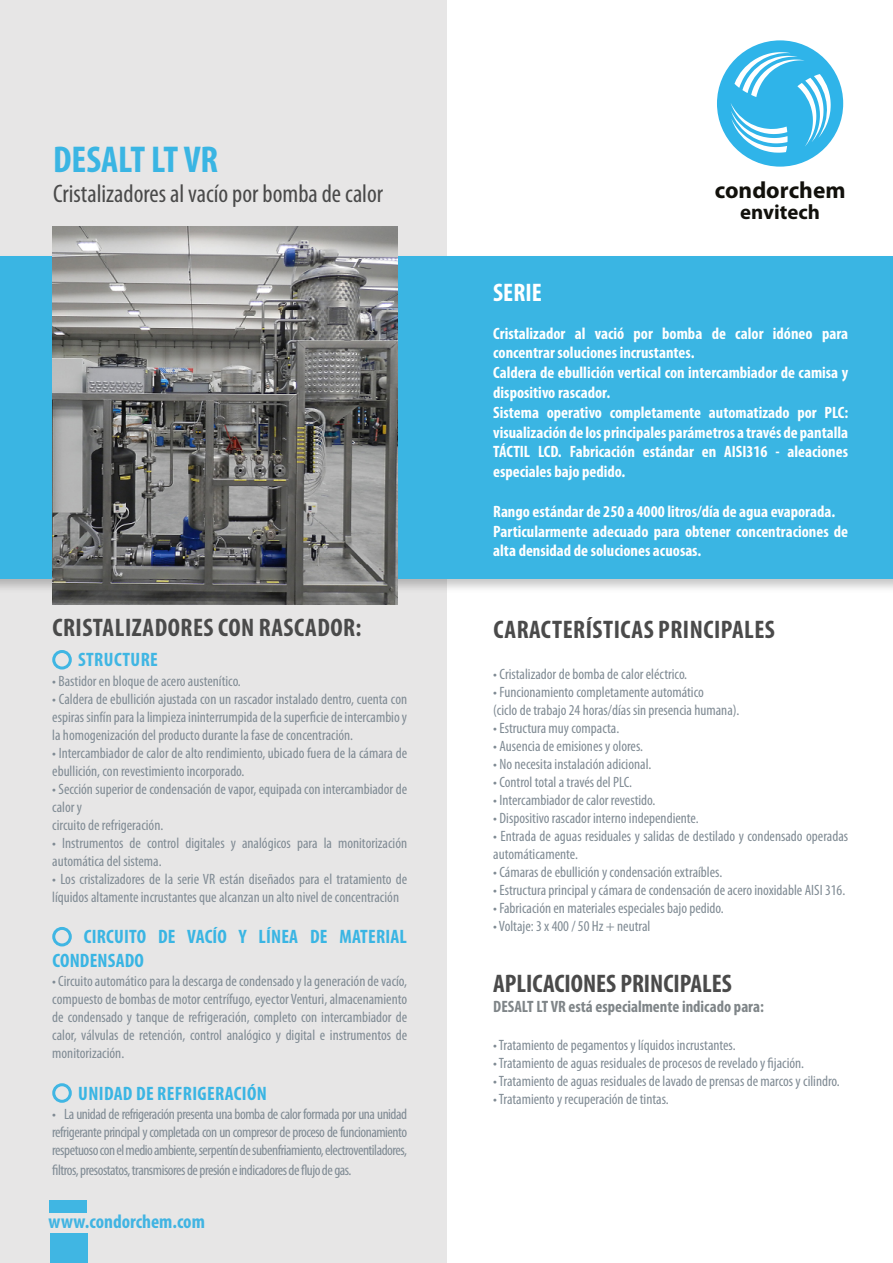
<style>
.page{position:relative;width:893px;height:1263px;background:#fff}
.page>*{position:absolute;margin:0;border:0;box-sizing:border-box;transform-origin:0 0}
.t1{font:700 condensed 37.5px "Myriad Pro";color:#3ab5e3}
.t2{font:700 condensed 25.5px "Myriad Pro";letter-spacing:.02em;color:#4a4a4a}
.t3{font:condensed 25.5px "Myriad Pro";color:#4a4a4a}
.t4{font:700 condensed 25.5px "Myriad Pro";color:#4a4a4a}
.t5{font:700 condensed 25.5px "Myriad Pro";color:#fff}
.t6{font:700 23.4px "Myriad Pro";color:#12110c}
.t7{font:700 20.85px "Myriad Pro";color:#12110c}
.t8{font:700 condensed 19.5px/23.4px "Myriad Pro";letter-spacing:.01em;color:#3ab5e3}
.t9{font:700 condensed 19.5px "Myriad Pro";color:#41b4e2}
.t10{font:700 condensed 19.5px "Myriad Pro";letter-spacing:.02em;color:#40b6e3}
.t11{font:700 condensed 16.5px/19.8px "Myriad Pro";color:#fff}
.t12{font:700 condensed 16.5px "Myriad Pro";color:#7f8588}
.t13{font:condensed 15px/18px "Myriad Pro";color:#808b94}
.t14{font:condensed 15px "Myriad Pro";letter-spacing:-.03em;color:#808b94}
</style>
<div class="page">
<div style="left:0;top:0;width:446px;height:1263px;background:#e7e6e6"></div>
<div style="left:0;top:253px;width:893px;height:340px;background:#000;opacity:.23"></div>
<div style="left:0;top:256px;width:893px;height:322px;background:#3ab5e3"></div>
<img style="left:52px;top:226px;width:346px;height:379px">
<div style="left:52px;top:650px;width:20px;height:19px;border:3px solid #40b6e3;border-radius:50%"></div>
<div style="left:52px;top:927px;width:20px;height:19px;border:3px solid #40b6e3;border-radius:50%"></div>
<div style="left:52px;top:1083px;width:20px;height:20px;border:3px solid #40b6e3;border-radius:50%"></div>
<div style="left:50px;top:1233px;width:37px;height:30px;background:#40b6e3"></div>
<div style="left:49px;top:1200px;width:37px;height:13px;background:#40b6e3"></div>
<div style="left:717px;top:40px;width:126px;height:127px;background:#2fb4e9;border-radius:50%"></div>
<svg style="left:731px;top:52px;width:100px;height:101px"></svg>
<h1 class="t1" style="left:53px;top:139px;width:167px">DESALT LT VR</h1>
<h2 class="t3" style="left:53px;top:179px;width:332px">Cristalizadores al vacío por bomba de calor</h2>
<h2 class="t2" style="left:53px;top:613px;width:310px">CRISTALIZADORES CON RASCADOR:</h2>
<h3 class="t10" style="left:78px;top:649px;width:81px">STRUCTURE</h3>
<p class="t13" style="left:52px;top:672px;width:190px">• Bastidor en bloque de acero austenítico.</p>
<p class="t13" style="left:52px;top:690px;width:356px;text-align:justify">• Caldera de ebullición ajustada con un rascador instalado dentro, cuenta con espiras sinfín para la limpieza ininterrumpida de la superficie de intercambio y la homogenización del producto durante la fase de concentración.</p>
<p class="t13" style="left:52px;top:744px;width:356px">• Intercambiador de calor de alto rendimiento, ubicado fuera de la cámara de ebullición, con revestimiento incorporado.</p>
<p class="t13" style="left:52px;top:780px;width:356px">• Sección superior de condensación de vapor, equipada con intercambiador de calor y<br>circuito de refrigeración.</p>
<p class="t13" style="left:52px;top:834px;width:356px">• Instrumentos de control digitales y analógicos para la monitorización automática del sistema.</p>
<p class="t13" style="left:52px;top:870px;width:356px">• Los cristalizadores de la serie VR están diseñados para el tratamiento de líquidos altamente incrustantes que alcanzan un alto nivel de concentración</p>
<h3 class="t8" style="left:52px;top:925px;width:356px;text-indent:31px">CIRCUITO DE VACÍO Y LÍNEA DE MATERIAL<br>CONDENSADO</h3>
<p class="t13" style="left:52px;top:972px;width:356px;text-align:justify">• Circuito automático para la descarga de condensado y la generación de vacío, compuesto de bombas de motor centrífugo, eyector Venturi, almacenamiento de condensado y tanque de refrigeración, completo con intercambiador de calor, válvulas de retención, control analógico y digital e instrumentos de monitorización.</p>
<h3 class="t8" style="left:78px;top:1082px;width:190px">UNIDAD DE REFRIGERACIÓN</h3>
<p class="t13" style="left:52px;top:1105px;width:356px;text-align:justify">• La unidad de refrigeración presenta una bomba de calor formada por una unidad refrigerante principal y completada con un compresor de proceso de funcionamiento respetuoso con el medio ambiente, serpentín de subenfriamiento, electroventiladores,</p>
<p class="t14" style="left:52px;top:1161px;width:301px">filtros, presostatos, transmisores de presión e indicadores de flujo de gas.</p>
<h3 class="t9" style="left:49px;top:1211px;width:158px">www.condorchem.com</h3>
<h3 class="t6" style="left:715px;top:177px;width:132px">condorchem</h3>
<h3 class="t7" style="left:740px;top:200px;width:81px">envitech</h3>
<h2 class="t5" style="left:493px;top:278px;width:50px">SERIE</h2>
<p class="t11" style="left:493px;top:323px;width:356px">Cristalizador al vació por bomba de calor idóneo para concentrar soluciones incrustantes.<br>Caldera de ebullición vertical con intercambiador de camisa y dispositivo rascador.<br>Sistema operativo completamente automatizado por PLC: visualización de los principales parámetros a través de pantalla TÁCTIL LCD. Fabricación estándar en AISI316 - aleaciones especiales bajo pedido.</p>
<p class="t11" style="left:493px;top:502px;width:356px">Rango estándar de 250 a 4000 litros/día de agua evaporada.<br>Particularmente adecuado para obtener concentraciones de alta densidad de soluciones acuosas.</p>
<h2 class="t2" style="left:493px;top:615px;width:283px">CARACTERÍSTICAS PRINCIPALES</h2>
<p class="t13" style="left:493px;top:665px;width:195px">• Cristalizador de bomba de calor eléctrico.</p>
<p class="t13" style="left:493px;top:683px;width:248px">• Funcionamiento completamente automático<br>(ciclo de trabajo 24 horas/días sin presencia humana).</p>
<p class="t13" style="left:493px;top:719px;width:128px">• Estructura muy compacta.</p>
<p class="t13" style="left:493px;top:737px;width:151px">• Ausencia de emisiones y olores.</p>
<p class="t13" style="left:493px;top:755px;width:159px">• No necesita instalación adicional.</p>
<p class="t13" style="left:493px;top:773px;width:140px">• Control total a través del PLC.</p>
<p class="t13" style="left:493px;top:791px;width:164px">• Intercambiador de calor revestido.</p>
<p class="t13" style="left:493px;top:809px;width:207px">• Dispositivo rascador interno independiente.</p>
<p class="t13" style="left:493px;top:827px;width:356px">• Entrada de aguas residuales y salidas de destilado y condensado operadas automáticamente.</p>
<p class="t13" style="left:493px;top:863px;width:231px">• Cámaras de ebullición y condensación extraíbles.</p>
<p class="t13" style="left:493px;top:881px;width:353px">• Estructura principal y cámara de condensación de acero inoxidable AISI 316.</p>
<p class="t13" style="left:493px;top:899px;width:232px">• Fabricación en materiales especiales bajo pedido.</p>
<p class="t13" style="left:493px;top:917px;width:159px">• Voltaje: 3 x 400 / 50 Hz + neutral</p>
<h2 class="t4" style="left:493px;top:970px;width:240px">APLICACIONES PRINCIPALES</h2>
<p class="t12" style="left:493px;top:997px;width:272px">DESALT LT VR está especialmente indicado para:</p>
<p class="t13" style="left:493px;top:1036px;width:244px">• Tratamiento de pegamentos y líquidos incrustantes.</p>
<p class="t13" style="left:493px;top:1054px;width:312px">• Tratamiento de aguas residuales de procesos de revelado y fijación.</p>
<p class="t13" style="left:493px;top:1072px;width:348px">• Tratamiento de aguas residuales de lavado de prensas de marcos y cilindro.</p>
<p class="t13" style="left:493px;top:1090px;width:177px">• Tratamiento y recuperación de tintas.</p>
</div>
